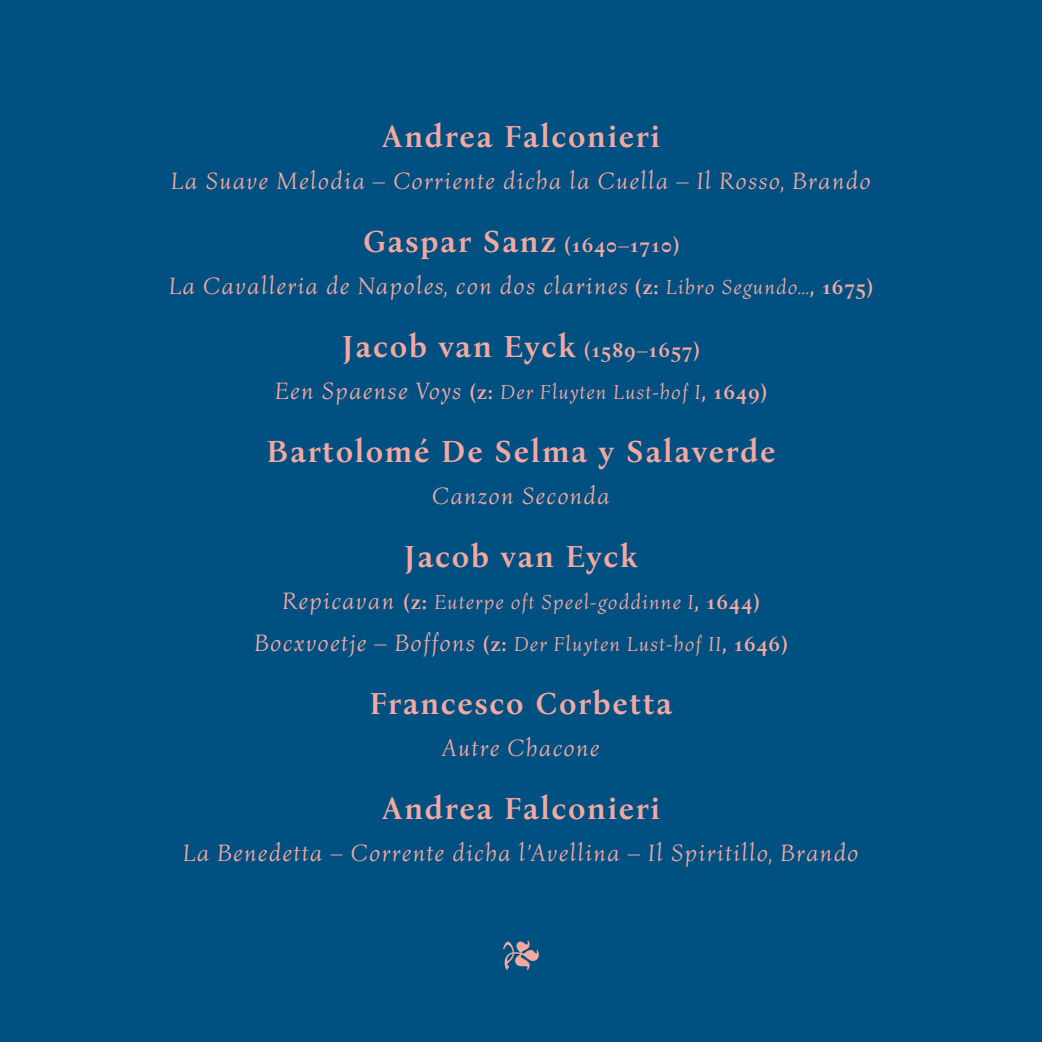
<style>
.page{position:relative;width:1042px;height:1042px;background:#005082}
.page>*{position:absolute;margin:0;border:0;box-sizing:border-box;transform-origin:0 0}
.t1{font:700 31.5px "Bona Nova";letter-spacing:.05em;color:#f4a8a0}
.t2{font:italic 24.5px "Bona Nova";letter-spacing:.05em;color:#f4a8a0}
.t3{font:italic 21px/42px "Bona Nova";letter-spacing:.05em;color:#f4a8a0;text-align:center}
.t4{font:700 21px "Bona Nova";letter-spacing:.05em;color:#f4a8a0}
.s1{font-size:31.5px}
.s2{font-weight:700;font-style:normal;font-size:21px}
.s3{font-size:21px}
.s4{font-size:24.5px}
.s5{font-weight:700;font-style:normal}
</style>
<div class="page">
<p class="t1" style="left:382px;top:112px;width:280px">Andrea Falconieri</p>
<p class="t2" style="left:171px;top:163px;width:701px">La Suave Melodia – Corriente dicha la Cuella – Il Rosso, Brando</p>
<p class="t4" style="left:363px;top:229px;width:318px"><span class="s1">Gaspar Sanz</span> (1640–1710)</p>
<p class="t2" style="left:169px;top:268px;width:705px">La Cavalleria de Napoles, con dos clarines <span class="s2">(z:</span> <span class="s3">Libro Segundo…</span><span class="s2">, 1675)</span></p>
<p class="t1" style="left:342px;top:322px;width:359px">Jacob van Eyck <span class="s3">(1589–1657)</span></p>
<p class="t3" style="left:275px;top:372px;width:493px"><span class="s4">Een Spaense Voys</span> <span class="s5">(z:</span> Der Fluyten Lust-hof I<span class="s5">, 1649)</span></p>
<p class="t1" style="left:266px;top:427px;width:510px">Bartolomé De Selma y Salaverde</p>
<p class="t2" style="left:432px;top:478px;width:179px">Canzon Seconda</p>
<p class="t1" style="left:404px;top:532px;width:235px">Jacob van Eyck</p>
<p class="t3" style="left:254px;top:582px;width:534px"><span class="s4">Repicavan</span> <span class="s5">(z:</span> Euterpe oft Speel-goddinne I<span class="s5">, 1644)<br></span><span class="s4">Bocxvoetje – Boffons</span> <span class="s5">(z:</span> Der Fluyten Lust-hof II<span class="s5">, 1646)</span></p>
<p class="t1" style="left:369px;top:679px;width:304px">Francesco Corbetta</p>
<p class="t2" style="left:442px;top:730px;width:158px">Autre Chacone</p>
<p class="t1" style="left:382px;top:784px;width:280px">Andrea Falconieri</p>
<p class="t2" style="left:183px;top:835px;width:677px">La Benedetta – Corrente dicha l’Avellina – Il Spiritillo, Brando</p>
</div>
